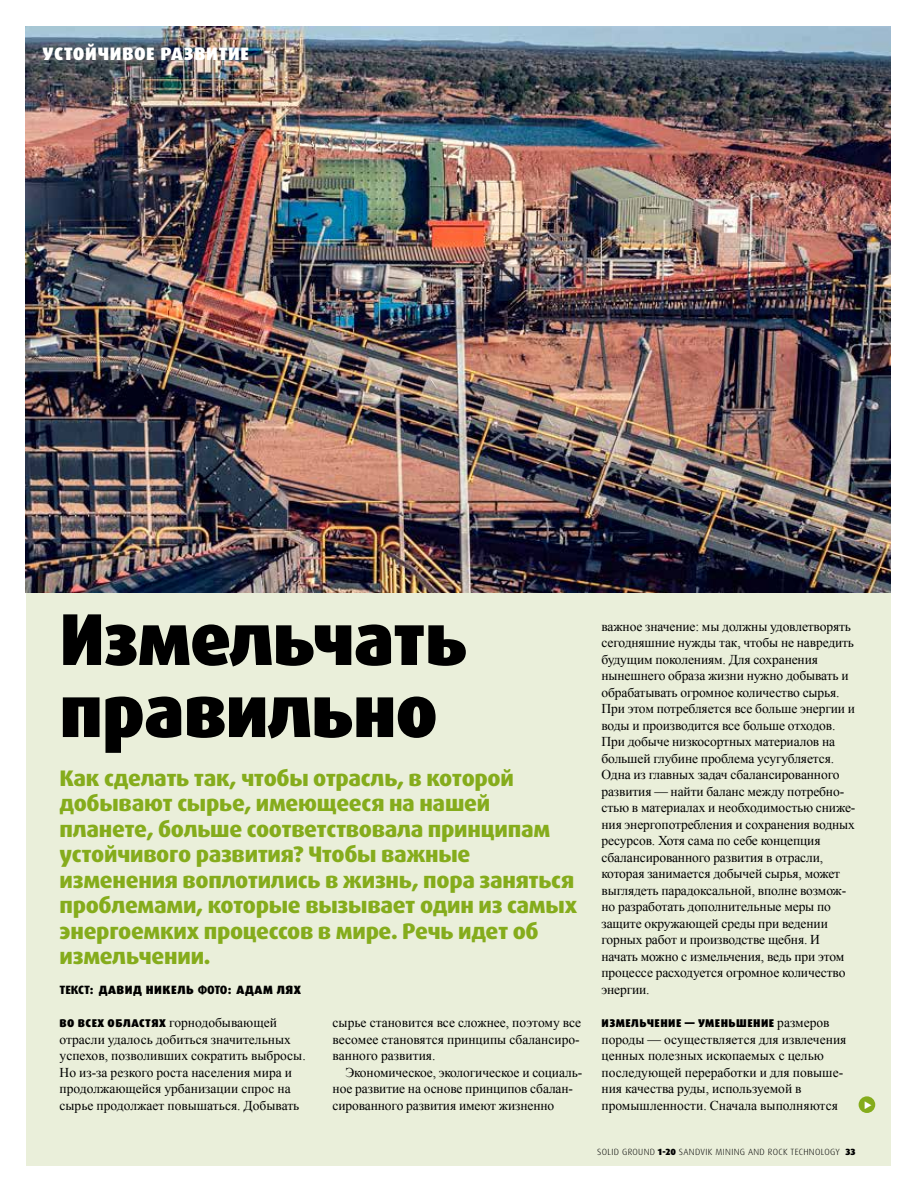
<style>
.page{position:relative;width:915px;height:1191px;background:#fff}
.page>*{position:absolute;margin:0;border:0;box-sizing:border-box;transform-origin:0 0}
.t1{font:900 73.5px/72px "Dax Pro";letter-spacing:-.01em;color:#000;scale:.94 1}
.t2{font:800 22.5px/25.5px "Dax Pro";letter-spacing:-.015em;color:#85ac1c}
.t3{font:900 18px "Dax Pro";letter-spacing:.03em;color:#fff}
.t4{font:13.5px/16.5px "Times New Roman WGL";letter-spacing:-.01em;color:#000}
.t5{font:900 12px "Dax Pro";letter-spacing:.04em;color:#000}
.t6{font:900 11.25px "Dax Pro";letter-spacing:.04em;color:#000}
.t7{font:300 9px "Dax Pro";letter-spacing:.035em;color:#000}
.s1{font-family:"Times New Roman WGL";font-weight:400;font-size:13.5px}
.s2{font-weight:800}
.s3{font-family:"Dax Pro";font-weight:900;font-size:11.25px}
.s4{font-weight:900}
</style>
<div class="page">
<div style="left:26px;top:27px;width:864px;height:1138px;background:#eaefda"></div>
<div style="left:858px;top:1096px;width:16px;height:17px;background:#85ac1c;border-radius:50%"></div>
<img style="left:26px;top:27px;width:864px;height:565px">
<h3 class="t3" style="left:43px;top:41px;width:208px">УСТОЙЧИВОЕ РАЗВИТИЕ</h3>
<h1 class="t1" style="left:60px;top:604px;width:435px">Измельчать правильно</h1>
<p class="t4" style="left:601px;top:618px;width:255px">важное значение: мы должны удовлетворять сегодняшние нужды так, чтобы не навредить будущим поколениям. Для сохранения нынешнего образа жизни нужно добывать и обрабатывать огромное количество сырья.<br>При этом потребляется все больше энергии и воды и производится все больше отходов.<br>При добыче низкосортных материалов на большей глубине проблема усугубляется.<br>Одна из главных задач сбалансированного развития — найти баланс между потребно&shy;стью в материалах и необходимостью сниже&shy;ния энергопотребления и сохранения водных ресурсов. Хотя сама по себе концепция сбалансированного развития в отрасли, которая занимается добычей сырья, может выглядеть парадоксальной, вполне возмож&shy;но разработать дополнительные меры по защите окружающей среды при ведении горных работ и производстве щебня. И начать можно с измельчения, ведь при этом процессе расходуется огромное количество энергии.</p>
<p class="t6" style="left:601px;top:1015px;width:229px">ИЗМЕЛЬЧЕНИЕ — УМЕНЬШЕНИЕ <span class="s1">размеров</span></p>
<p class="t4" style="left:601px;top:1030px;width:246px">породы — осуществляется для извлечения ценных полезных ископаемых с целью последующей переработки и для повыше&shy;ния качества руды, используемой в промышленности. Сначала выполняются</p>
<p class="t2" style="left:60px;top:765px;width:519px">Как сделать так, чтобы отрасль, в которой добывают сырье, имеющееся на нашей планете, больше соответствовала принципам устойчивого развития? Чтобы важные изменения воплотились в жизнь, пора заняться проблемами, которые вызывает один из самых энергоемких процессов в мире. Речь идет об измельчении.</p>
<p class="t5" style="left:60px;top:982px;width:243px"><span class="s2">ТЕКСТ:</span> ДАВИД НИКЕЛЬ <span class="s2">ФОТО:</span> АДАМ ЛЯХ</p>
<p class="t4" style="left:60px;top:1014px;width:247px"><span class="s3">ВО ВСЕХ ОБЛАСТЯХ</span> горнодобывающей отрасли удалось добиться значительных успехов, позволивших сократить выбросы.<br>Но из-за резкого роста населения мира и продолжающейся урбанизации спрос на сырье продолжает повышаться. Добывать</p>
<p class="t4" style="left:332px;top:1014px;width:250px;text-align:justify">сырье становится все сложнее, поэтому все весомее становятся принципы сбалансиро&shy;ванного развития.</p>
<p class="t4" style="left:332px;top:1063px;width:251px;text-indent:13px">Экономическое, экологическое и социаль&shy;ное развитие на основе принципов сбалан&shy;сированного развития имеют жизненно</p>
<p class="t7" style="left:597px;top:1145px;width:259px">SOLID GROUND <span class="s4">1-20</span> SANDVIK MINING AND ROCK TECHNOLOGY <span class="s4">33</span></p>
</div>
